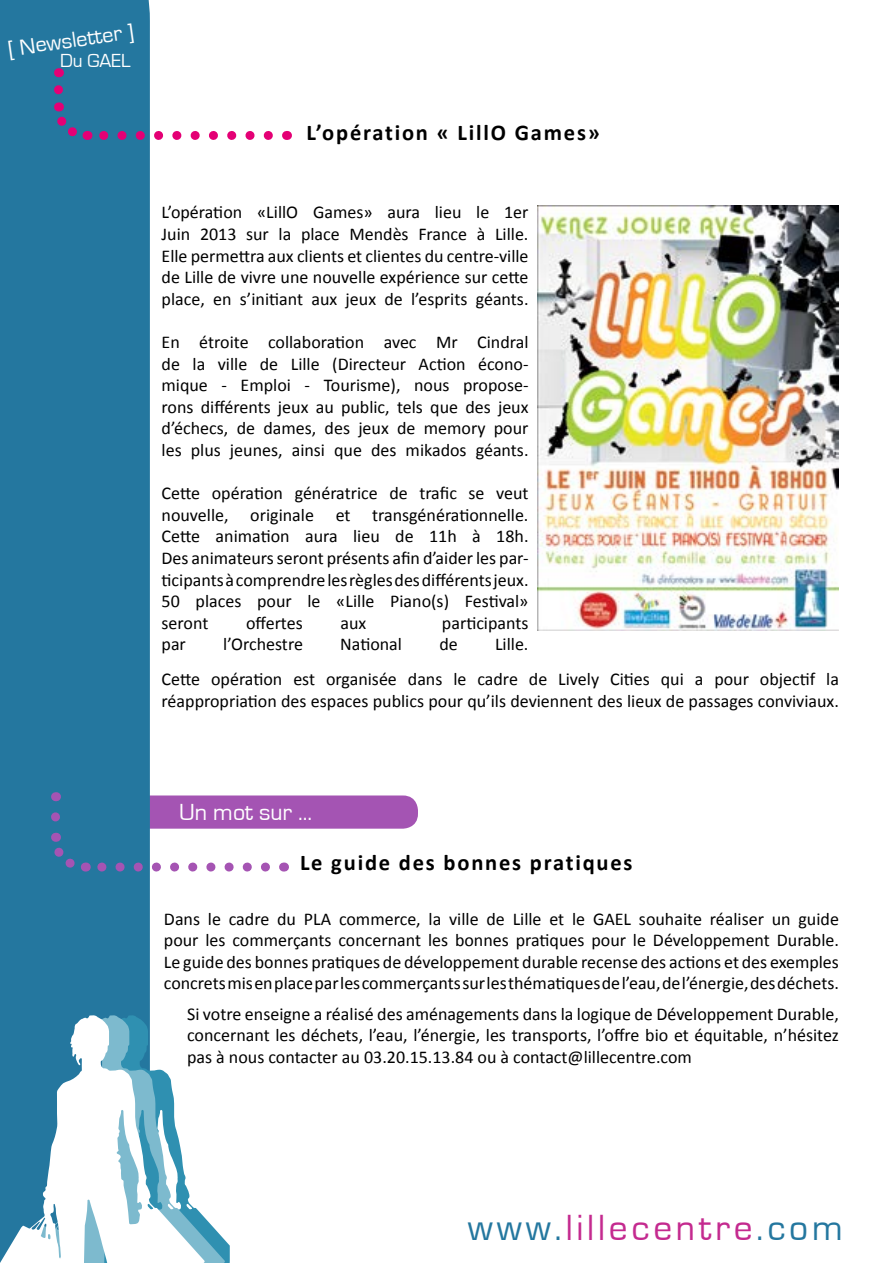
<style>
.page{position:relative;width:893px;height:1263px;background:#fff}
.page>*{position:absolute;margin:0;border:0;box-sizing:border-box;transform-origin:0 0}
.t1{font:37.5px "Eurostile";letter-spacing:.1em;color:#c42a8f}
.t2{font:24px "Eurostile";color:#fff}
.t3{font:700 22.5px "Calibri";letter-spacing:.08em;color:#000}
.t4{font:22.5px "Eurostile";color:#fff}
.t5{font:19.5px "Eurostile";color:#fff}
.t6{font:18px/21.6px "Calibri";color:#000;text-align:justify}
.s1{color:#24779f}
</style>
<div class="page">
<div style="left:51px;top:795px;width:367px;height:34px;background:#a454b3;border-radius:15px"></div>
<div style="left:0;top:0;width:150px;height:1014px;background:#24779f"></div>
<svg style="left:205px;top:1218px;width:21px;height:45px"></svg>
<svg style="left:0;top:1014px;width:205px;height:249px"></svg>
<svg style="left:96px;top:131px;width:172px;height:9px"></svg>
<svg style="left:49px;top:102px;width:39px;height:42px;background:#3f6598"></svg>
<svg style="left:54px;top:68px;width:9px;height:22px"></svg>
<img style="left:538px;top:206px;width:301px;height:424px">
<svg style="left:94px;top:862px;width:171px;height:9px"></svg>
<svg style="left:51px;top:807px;width:9px;height:10px"></svg>
<svg style="left:46px;top:833px;width:40px;height:42px;background:#3572a1"></svg>
<p class="t4" style="left:6px;top:37px;width:128px;rotate:-8deg">[ Newsletter ]</p>
<p class="t5" style="left:60px;top:50px;width:72px">Du GAEL</p>
<p class="t3" style="left:306px;top:119px;width:295px">L’opération « LillO Games»</p>
<p class="t6" style="left:162px;top:202px;width:368px">L’opération «LillO Games» aura lieu le 1er Juin 2013 sur la place Mendès France à Lille.<br>Elle permettra aux clients et clientes du centre-ville de Lille de vivre une nouvelle expérience sur cette place, en s’initiant aux jeux de l’esprits géants.</p>
<p class="t6" style="left:162px;top:331px;width:368px">En étroite collaboration avec Mr Cindral de la ville de Lille (Directeur Action écono&shy;mique - Emploi - Tourisme), nous propose&shy;rons différents jeux au public, tels que des jeux d’échecs, de dames, des jeux de memory pour les plus jeunes, ainsi que des mikados géants.</p>
<p class="t6" style="left:162px;top:482px;width:368px">Cette opération génératrice de trafic se veut nouvelle, originale et transgénérationnelle.<br>Cette animation aura lieu de 11h à 18h.<br>Des animateurs seront présents afin d’aider les par&shy;ticipants à comprendre les règles des différents jeux.<br>50 places pour le «Lille Piano(s) Festival» seront</p>
<p class="t6" style="left:246px;top:612px;width:58px">offertes</p>
<p class="t6" style="left:341px;top:612px;width:27px">aux</p>
<p class="t6" style="left:442px;top:612px;width:88px">participants</p>
<p class="t6" style="left:162px;top:634px;width:26px">par</p>
<p class="t6" style="left:223px;top:634px;width:81px">l’Orchestre</p>
<p class="t6" style="left:340px;top:634px;width:63px">National</p>
<p class="t6" style="left:439px;top:634px;width:20px">de</p>
<p class="t6" style="left:495px;top:634px;width:35px">Lille.</p>
<p class="t6" style="left:162px;top:669px;width:679px">Cette opération est organisée dans le cadre de Lively Cities qui a pour objectif la réappropriation des espaces publics pour qu’ils deviennent des lieux de passages conviviaux.</p>
<h2 class="t2" style="left:179px;top:799px;width:135px">Un mot sur ...</h2>
<p class="t3" style="left:300px;top:848px;width:334px">Le guide des bonnes pratiques</p>
<p class="t6" style="left:164px;top:908px;width:676px">Dans le cadre du PLA commerce, la ville de Lille et le GAEL souhaite réaliser un guide pour les commerçants concernant les bonnes pratiques pour le Développement Durable.<br>Le guide des bonnes pratiques de développement durable recense des actions et des exemples concrets mis en place par les commerçants sur les thématiques de l’eau, de l’énergie, des déchets.</p>
<p class="t6" style="left:187px;top:1003px;width:653px">Si votre enseigne a réalisé des aménagements dans la logique de Développement Durable, concernant les déchets, l’eau, l’énergie, les transports, l’offre bio et équitable, n’hésitez pas à nous contacter au 03.20.15.13.84 ou à contact@lillecentre.com</p>
<h1 class="t1" style="left:468px;top:1208px;width:376px"><span class="s1">www.</span>lillecentre<span class="s1">.com</span></h1>
</div>
